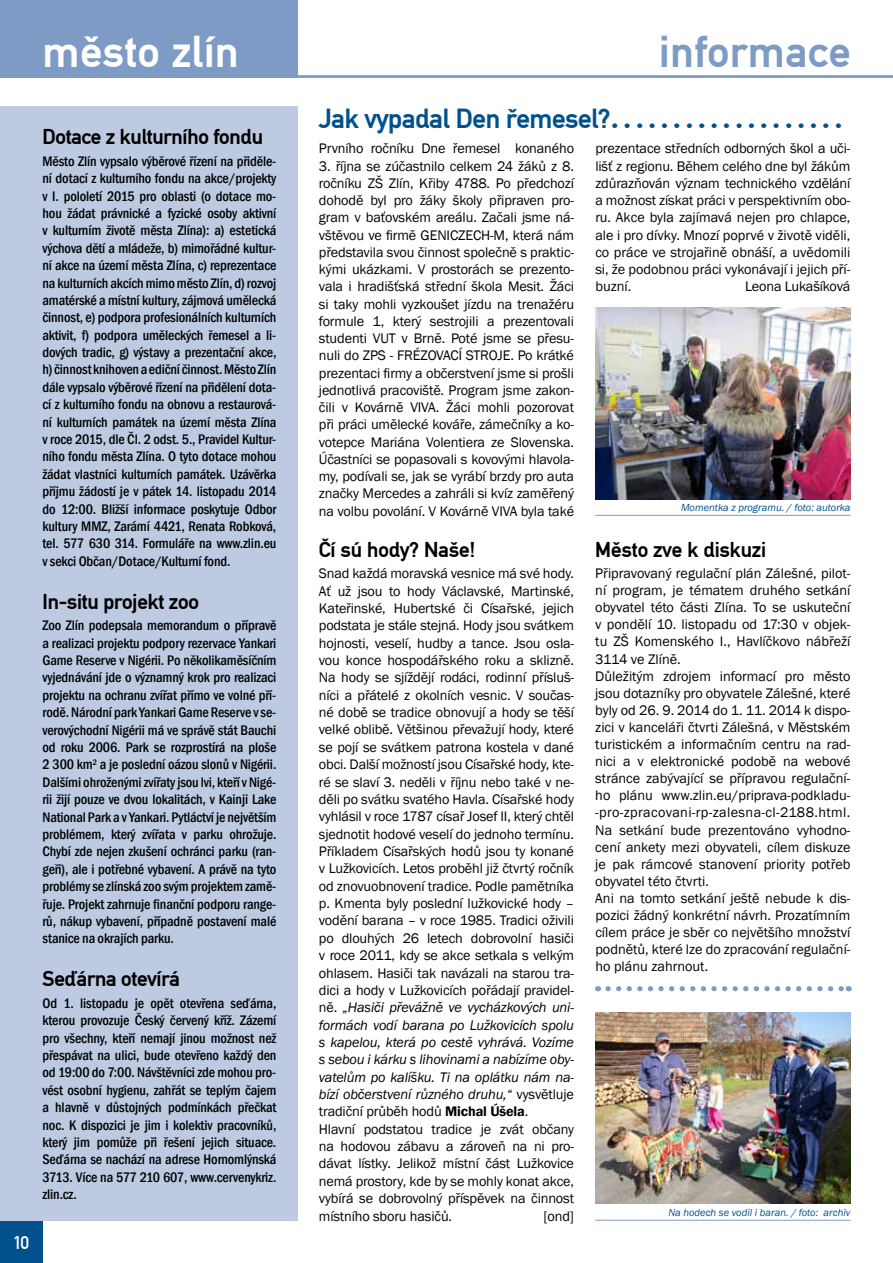
<style>
.page{position:relative;width:893px;height:1263px;background:#fff}
.page>*{position:absolute;margin:0;border:0;box-sizing:border-box;transform-origin:0 0}
.t1{font:43.5px "Norma Zlin Hxx CE Bold";letter-spacing:.02em;color:#fff}
.t2{font:43.5px "Norma Zlin Hxx CE Bold";letter-spacing:.02em;color:#7d9bc4}
.t3{font:27px "Norma Zlin Hxx CE Bold";letter-spacing:-.01em;color:#00518c}
.t4{font:21px "Norma Zlin Hxx CE Bold";letter-spacing:-.01em;color:#000}
.t5{font:18px "Norma Zlin Hxx CE";color:#fff}
.t6{font:500 condensed 14.25px/17.4px "Franklin Gothic";letter-spacing:-.01em;color:#000;text-align:justify}
.t7{font:14.25px/17.4px "MMZ text Book Regular";color:#000}
.t8{font:14.25px/17.2px "Franklin Gothic";letter-spacing:-.01em;color:#000;text-align:justify}
.t9{font:14.25px/17.4px "MMZ text Book Italic";letter-spacing:-.01em;color:#000;text-align:justify}
.t10{font:italic 10.5px "Franklin Gothic";color:#00518c}
.s1{font-family:"MMZ text Book Regular"}
.s2{font-family:"MMZ text Book Bold"}
</style>
<div class="page">
<hr style="left:0;top:75px;width:893px;height:3px;background:#7d9bc4">
<div style="left:0;top:1220px;width:43px;height:43px;background:#00518c"></div>
<div style="left:0;top:0;width:298px;height:78px;background:#7d9bc4"></div>
<div style="left:0;top:106px;width:298px;height:1114px;background:#bdcae2"></div>
<img style="left:595px;top:308px;width:255px;height:191px">
<hr style="left:595px;top:515px;width:255px;height:1px;background:#7d9bc4">
<img style="left:595px;top:1013px;width:255px;height:191px">
<hr style="left:595px;top:1220px;width:255px;height:1px;background:#7d9bc4">
<svg style="left:608px;top:986px;width:241px;height:5px"></svg>
<h1 class="t1" style="left:43px;top:27px;width:198px">město zlín</h1>
<h1 class="t2" style="left:659px;top:27px;width:193px">informace</h1>
<h3 class="t4" style="left:43px;top:125px;width:222px">Dotace z kulturního fondu</h3>
<p class="t6" style="left:43px;top:152px;width:235px">Město Zlín vypsalo výběrové řízení na přiděle&shy;ní dotací z kulturního fondu na akce/projekty v I. pololetí 2015 pro oblasti (o dotace mo&shy;hou žádat právnické a fyzické osoby aktivní v kulturním životě města Zlína): a) estetická výchova dětí a mládeže, b) mimořádné kultur&shy;ní akce na území města Zlína, c) reprezentace na kulturních akcích mimo město Zlín, d) rozvoj amatérské a místní kultury, zájmová umělecká činnost, e) podpora profesionálních kulturních aktivit, f) podpora uměleckých řemesel a li&shy;dových tradic, g) výstavy a prezentační akce, h) činnost knihoven a ediční činnost. Město Zlín dále vypsalo výběrové řízení na přidělení dota&shy;cí z kulturního fondu na obnovu a restaurová&shy;ní kulturních památek na území města Zlína v roce 2015, dle Čl. 2 odst. 5., Pravidel Kultur&shy;ního fondu města Zlína. O tyto dotace mohou žádat vlastníci kulturních památek. Uzávěrka příjmu žádostí je v pátek 14. listopadu 2014 do 12:00. Bližší informace poskytuje Odbor kultury MMZ, Zarámí 4421, Renata Robková, tel. 577 630 314. Formuláře na www.zlin.eu v sekci Občan/Dotace/Kulturní fond.</p>
<h3 class="t4" style="left:43px;top:589px;width:158px">In-situ projekt zoo</h3>
<p class="t6" style="left:43px;top:617px;width:235px">Zoo Zlín podepsala memorandum o přípravě a realizaci projektu podpory rezervace Yankari Game Reserve v Nigérii. Po několikaměsíčním vyjednávání jde o významný krok pro realizaci projektu na ochranu zvířat přímo ve volné pří&shy;rodě. Národní park Yankari Game Reserve vse&shy;verovýchodní Nigérii má ve správě stát Bauchi od roku 2006. Park se rozprostírá na ploše 2 300 km<sup>2</sup> a je poslední oázou slonů v Nigérii.<br>Dalšími ohroženými zvířaty jsou lvi, kteří vNigé&shy;rii žijí pouze ve dvou lokalitách, v Kainji Lake National Park a v Yankari. Pytláctví je největším problémem, který zvířata v parku ohrožuje.<br>Chybí zde nejen zkušení ochránci parku (ran&shy;geři), ale i potřebné vybavení. A právě na tyto problémy se zlínská zoo svým projektem zamě&shy;řuje. Projekt zahrnuje finanční podporu range&shy;rů, nákup vybavení, případně postavení malé stanice na okrajích parku.</p>
<h3 class="t4" style="left:43px;top:967px;width:139px">Seďárna otevírá</h3>
<p class="t6" style="left:43px;top:994px;width:235px">Od 1. listopadu je opět otevřena seďárna, kterou provozuje Český červený kříž. Zázemí pro všechny, kteří nemají jinou možnost než přespávat na ulici, bude otevřeno každý den od 19:00 do 7:00. Návštěvníci zde mohou pro&shy;vést osobní hygienu, zahřát se teplým čajem a hlavně v důstojných podmínkách přečkat noc. K dispozici je jim i kolektiv pracovníků, který jim pomůže při řešení jejich situace.<br>Seďárna se nachází na adrese Hornomlýnská 3713. Více na 577 210 607, www.cervenykriz. zlin.cz.</p>
<p class="t5" style="left:13px;top:1232px;width:17px">10</p>
<h2 class="t3" style="left:319px;top:103px;width:293px">Jak vypadal Den řemesel?</h2>
<p class="t8" style="left:319px;top:140px;width:257px">Prvního ročníku Dne řemesel konaného</p>
<p class="t8" style="left:319px;top:158px;width:257px">3. října se zúčastnilo celkem 24 žáků z 8. ročníku ZŠ Zlín, Křiby 4788. Po předchozí dohodě byl pro žáky školy připraven pro&shy;gram v baťovském areálu. Začali jsme ná&shy;vštěvou ve firmě GENICZECH-M, která nám představila svou činnost společně s praktic&shy;kými ukázkami. V prostorách se prezento&shy;vala i hradišťská střední škola Mesit. Žáci si taky mohli vyzkoušet jízdu na trenažéru formule 1, který sestrojili a prezentovali studenti VUT v Brně. Poté jsme se přesu&shy;nuli do ZPS - FRÉZOVACÍ STROJE. Po krátké prezentaci firmy a občerstvení jsme si prošli jednotlivá pracoviště. Program jsme zakon&shy;čili v Kovárně VIVA. Žáci mohli pozorovat při práci umělecké kováře, zámečníky a ko&shy;votepce Mariána Volentiera ze Slovenska.<br>Účastníci se popasovali s kovovými hlavola&shy;my, podívali se, jak se vyrábí brzdy pro auta značky Mercedes a zahráli si kvíz zaměřený na volbu povolání. V Kovárně VIVA byla také</p>
<p class="t8" style="left:595px;top:140px;width:257px">prezentace středních odborných škol a uči&shy;lišť z regionu. Během celého dne byl žákům zdůrazňován význam technického vzdělání a možnost získat práci v perspektivním obo&shy;ru. Akce byla zajímavá nejen pro chlapce, ale i pro dívky. Mnozí poprvé v životě viděli, co práce ve strojařině obnáší, a uvědomili si, že podobnou práci vykonávají i jejich pří&shy;buzní.</p>
<p class="t8" style="left:745px;top:278px;width:107px">Leona Lukašíková</p>
<p class="t10" style="left:681px;top:501px;width:171px">Momentka z programu. / foto: autorka</p>
<h3 class="t4" style="left:319px;top:537px;width:158px">Čí sú hody? Naše!</h3>
<p class="t7" style="left:319px;top:565px;width:257px;text-align:justify">Snad každá moravská vesnice má své hody.<br>Ať už jsou to hody Václavské, Martinské, Kateřinské, Hubertské či Císařské, jejich podstata je stále stejná. Hody jsou svátkem hojnosti, veselí, hudby a tance. Jsou osla&shy;vou konce hospodářského roku a sklizně.<br>Na hody se sjíždějí rodáci, rodinní přísluš&shy;níci a přátelé z okolních vesnic. V součas&shy;né době se tradice obnovují a hody se těší velké oblibě. Většinou převažují hody, které se pojí se svátkem patrona kostela v dané obci. Další možností jsou Císařské hody, kte&shy;ré se slaví 3. neděli v říjnu nebo také v ne&shy;děli po svátku svatého Havla. Císařské hody vyhlásil v roce 1787 císař Josef II, který chtěl sjednotit hodové veselí do jednoho termínu.<br>Příkladem Císařských hodů jsou ty konané v Lužkovicích. Letos proběhl již čtvrtý ročník od znovuobnovení tradice. Podle pamětníka p. Kmenta byly poslední lužkovické hody – vodění barana – v roce 1985. Tradici oživili po dlouhých 26 letech dobrovolní hasiči v roce 2011, kdy se akce setkala s velkým ohlasem. Hasiči tak navázali na starou tra&shy;dici a hody v Lužkovicích pořádají pravidel-</p>
<p class="t9" style="left:319px;top:999px;width:257px"><span class="s1">ně.</span> „Hasiči převážně ve vycházkových uni&shy;formách vodí barana po Lužkovicích spolu s kapelou, která po cestě vyhrává. Vozíme s sebou i kárku s lihovinami a nabízíme oby&shy;vatelům po kalíšku. Ti na oplátku nám na&shy;bízí občerstvení různého druhu,“ <span class="s1">vysvětluje</span></p>
<p class="t7" style="left:319px;top:1103px;width:257px">tradiční průběh hodů <span class="s2">Michal Úšela</span>.<br>Hlavní podstatou tradice je zvát občany na hodovou zábavu a zároveň na ni pro&shy;dávat lístky. Jelikož místní část Lužkovice nemá prostory, kde by se mohly konat akce, vybírá se dobrovolný příspěvek na činnost místního sboru hasičů.</p>
<h3 class="t4" style="left:595px;top:537px;width:173px">Město zve k diskuzi</h3>
<p class="t7" style="left:595px;top:565px;width:257px">Připravovaný regulační plán Zálešné, pilot&shy;ní program, je tématem druhého setkání obyvatel této části Zlína. To se uskuteční v pondělí 10. listopadu od 17:30 v objek&shy;tu ZŠ Komenského I., Havlíčkovo nábřeží 3114 ve Zlíně.<br>Důležitým zdrojem informací pro město jsou dotazníky pro obyvatele Zálešné, které byly od 26. 9. 2014 do 1. 11. 2014 k dispo&shy;zici v kanceláři čtvrti Zálešná, v Městském turistickém a informačním centru na rad&shy;nici a v elektronické podobě na webové stránce zabývající se přípravou regulační&shy;ho plánu www.zlin.eu/priprava-podkladu--pro-zpracovani-rp-zalesna-cl-2188.html.<br>Na setkání bude prezentováno vyhodno&shy;cení ankety mezi obyvateli, cílem diskuze je pak rámcové stanovení priority potřeb obyvatel této čtvrti.<br>Ani na tomto setkání ještě nebude k dis&shy;pozici žádný konkrétní návrh. Prozatímním cílem práce je sběr co největšího množství podnětů, které lze do zpracování regulační&shy;ho plánu zahrnout.</p>
<p class="t7" style="left:543px;top:1207px;width:32px">[ond]</p>
<p class="t10" style="left:668px;top:1205px;width:184px">Na hodech se vodil i baran. / foto: archiv</p>
</div>
